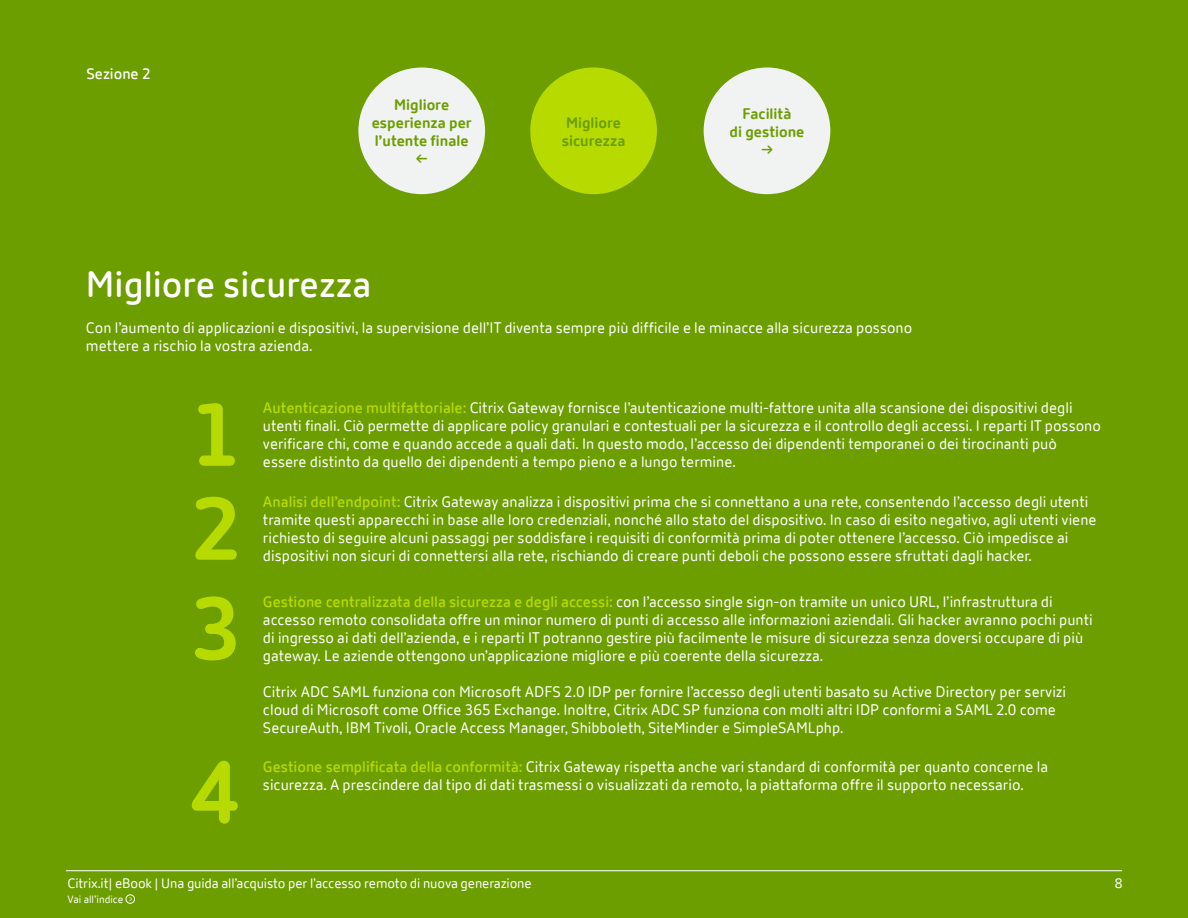
<style>
.page{position:relative;width:1188px;height:918px;background:#6c9e00}
.page>*{position:absolute;margin:0;border:0;box-sizing:border-box;transform-origin:0 0}
.t1{font:700 87px/93.9px "Citrix New Sans";color:#b7db00}
.t2{font:600 36px "Citrix New Sans";color:#fff}
.t3{font:15px/18px "Citrix New Sans";color:#fff}
.t4{font:700 15px/18px "Citrix New Sans";color:#6c9e00;text-align:center}
.t5{font:600 15px "Citrix New Sans";color:#fff}
.t6{font:600 15px "Citrix New Sans";color:#6c9e00}
.t7{font:13.5px "Citrix New Sans";letter-spacing:-.01em;color:#fff}
.t8{font:10.5px "Citrix New Sans";color:#fff}
.s1{font-weight:600;color:#b7db00}
</style>
<div class="page">
<hr style="left:66px;top:870px;width:1056px;height:1px;background:#fff">
<div style="left:126px;top:895px;width:9px;height:9px;border:1px solid #fff;border-radius:50%"></div>
<div style="left:358px;top:68px;width:127px;height:126px;background:#f1f2f2;border-radius:50%"></div>
<div style="left:530px;top:68px;width:127px;height:126px;background:#b7db00;border-radius:50%"></div>
<div style="left:704px;top:68px;width:126px;height:126px;background:#f1f2f2;border-radius:50%"></div>
<p class="t5" style="left:86px;top:65px;width:66px">Sezione 2</p>
<p class="t4" style="left:372px;top:96px;width:102px">Migliore esperienza per l’utente finale</p>
<p class="t6" style="left:415px;top:150px;width:14px">←</p>
<p class="t4" style="left:562px;top:114px;width:65px;text-align:left">Migliore sicurezza</p>
<p class="t4" style="left:730px;top:105px;width:76px">Facilità<br>di gestione</p>
<p class="t6" style="left:761px;top:141px;width:14px">→</p>
<h2 class="t2" style="left:86px;top:263px;width:287px">Migliore sicurezza</h2>
<p class="t3" style="left:86px;top:319px;width:828px">Con l’aumento di applicazioni e dispositivi, la supervisione dell’IT diventa sempre più difficile e le minacce alla sicurezza possono mettere a rischio la vostra azienda.</p>
<h1 class="t1" style="left:191px;top:390px;width:51px">1<br>2</h1>
<p class="t3" style="left:263px;top:399px;width:839px"><span class="s1">Autenticazione multifattoriale:</span> Citrix Gateway fornisce l’autenticazione multi-fattore unita alla scansione dei dispositivi degli utenti finali. Ciò permette di applicare policy granulari e contestuali per la sicurezza e il controllo degli accessi. I reparti IT possono verificare chi, come e quando accede a quali dati. In questo modo, l’accesso dei dipendenti temporanei o dei tirocinanti può essere distinto da quello dei dipendenti a tempo pieno e a lungo termine.</p>
<p class="t3" style="left:263px;top:493px;width:835px"><span class="s1">Analisi dell’endpoint:</span> Citrix Gateway analizza i dispositivi prima che si connettano a una rete, consentendo l’accesso degli utenti tramite questi apparecchi in base alle loro credenziali, nonché allo stato del dispositivo. In caso di esito negativo, agli utenti viene richiesto di seguire alcuni passaggi per soddisfare i requisiti di conformità prima di poter ottenere l’accesso. Ciò impedisce ai dispositivi non sicuri di connettersi alla rete, rischiando di creare punti deboli che possono essere sfruttati dagli hacker.</p>
<h1 class="t1" style="left:191px;top:583px;width:51px">3</h1>
<p class="t3" style="left:263px;top:593px;width:831px"><span class="s1">Gestione centralizzata della sicurezza e degli accessi:</span> con l’accesso single sign-on tramite un unico URL, l’infrastruttura di accesso remoto consolidata offre un minor numero di punti di accesso alle informazioni aziendali. Gli hacker avranno pochi punti di ingresso ai dati dell’azienda, e i reparti IT potranno gestire più facilmente le misure di sicurezza senza doversi occupare di più gateway. Le aziende ottengono un’applicazione migliore e più coerente della sicurezza.</p>
<p class="t3" style="left:263px;top:683px;width:805px">Citrix ADC SAML funziona con Microsoft ADFS 2.0 IDP per fornire l’accesso degli utenti basato su Active Directory per servizi cloud di Microsoft come Office 365 Exchange. Inoltre, Citrix ADC SP funziona con molti altri IDP conformi a SAML 2.0 come<br>SecureAuth, IBM Tivoli, Oracle Access Manager, Shibboleth, SiteMinder e SimpleSAMLphp.</p>
<h1 class="t1" style="left:191px;top:747px;width:51px">4</h1>
<p class="t3" style="left:263px;top:758px;width:787px"><span class="s1">Gestione semplificata della conformità:</span> Citrix Gateway rispetta anche vari standard di conformità per quanto concerne la sicurezza. A prescindere dal tipo di dati trasmessi o visualizzati da remoto, la piattaforma offre il supporto necessario.</p>
<p class="t7" style="left:68px;top:875px;width:466px">Citrix.it| eBook | Una guida all’acquisto per l’accesso remoto di nuova generazione</p>
<p class="t7" style="left:1115px;top:875px;width:9px">8</p>
<p class="t8" style="left:68px;top:893px;width:57px">Vai all’indice</p>
</div>
